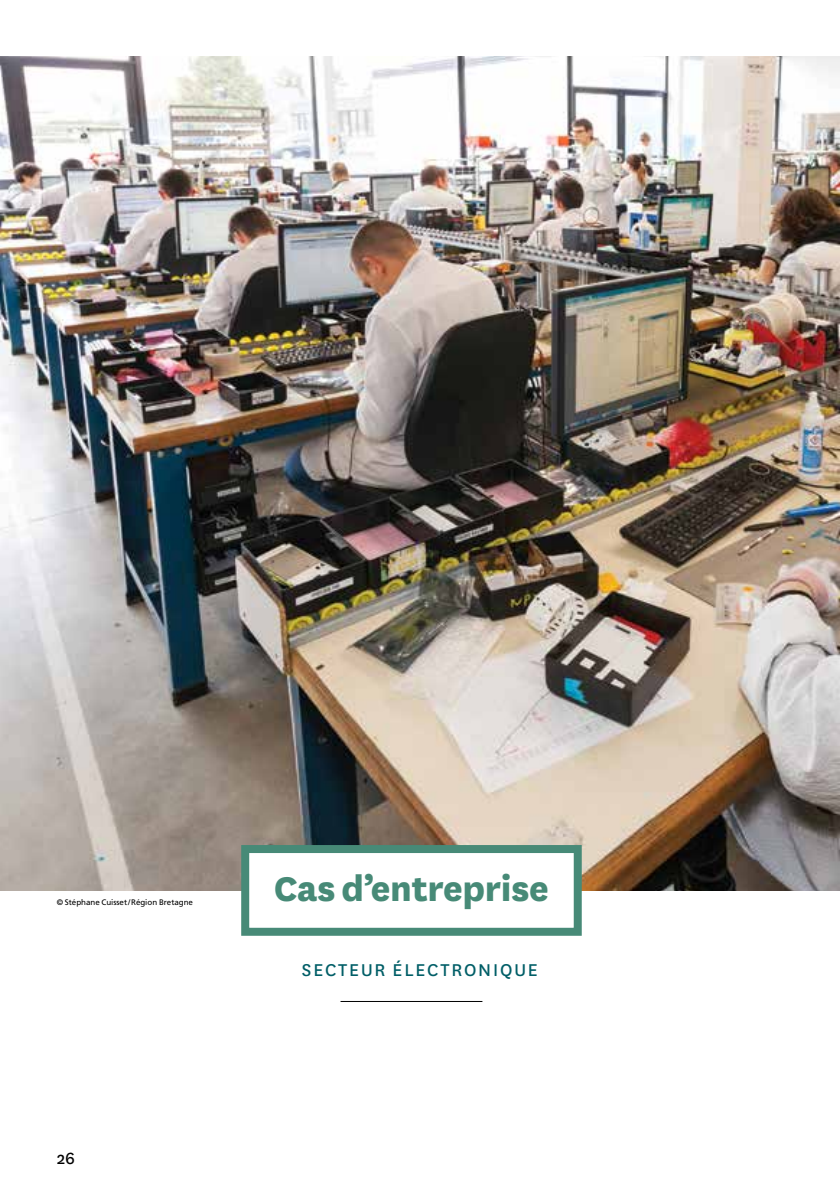
<style>
.page{position:relative;width:840px;height:1191px;background:#fff}
.page>*{position:absolute;margin:0;border:0;box-sizing:border-box;transform-origin:0 0}
.t1{font:800 40px "National";letter-spacing:-.005em;color:#478a77}
.t2{font:20px "National";letter-spacing:.095em;color:#005e67}
.t3{font:19px "National";color:#000}
.t4{font:8px "Frutiger";letter-spacing:-.005em;color:#000}
</style>
<div class="page">
<img style="left:0;top:57px;width:839px;height:833px">
<div style="left:245px;top:849px;width:332px;height:82px;background:#fff"></div>
<div style="left:241px;top:845px;width:340px;height:90px;border:8px solid #478a77"></div>
<hr style="left:340px;top:1001px;width:142px;height:1px;background:#000">
<p class="t4" style="left:57px;top:897px;width:138px">© Stéphane Cuisset/Région Bretagne</p>
<h3 class="t3" style="left:57px;top:1145px;width:20px">26</h3>
<h1 class="t1" style="left:274px;top:860px;width:276px">Cas d’entreprise</h1>
<h2 class="t2" style="left:302px;top:956px;width:237px">SECTEUR ÉLECTRONIQUE</h2>
</div>
